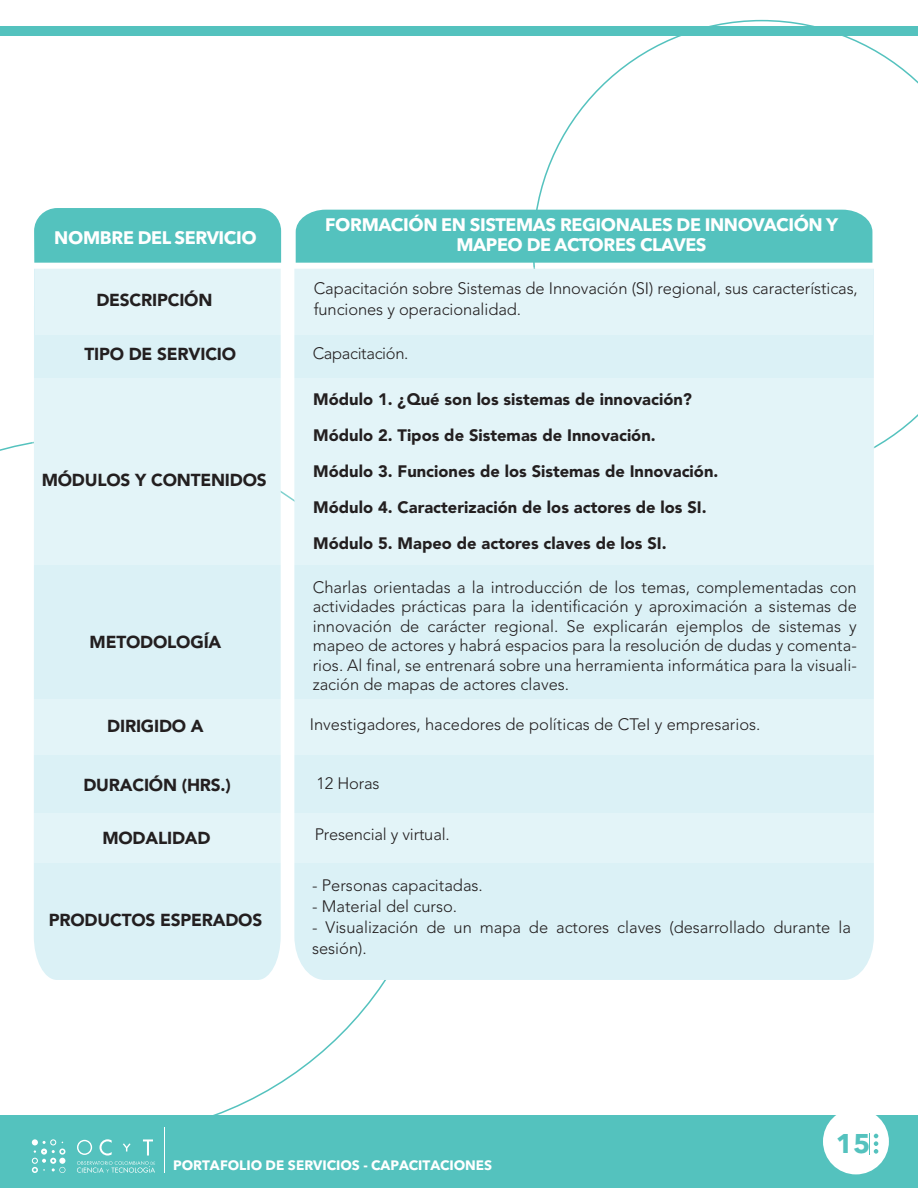
<style>
.page{position:relative;width:918px;height:1188px;background:#fff}
.page>*{position:absolute;margin:0;border:0;box-sizing:border-box;transform-origin:0 0}
.t1{font:700 26.85px "Avenir Next LT Pro";color:#54c2be}
.t2{font:700 18px/20.4px "Avenir Next LT Pro";letter-spacing:-.02em;color:#fff;text-align:center}
.t3{font:900 17.25px "Avenir LT Pro";letter-spacing:-.01em;color:#231f20}
.t4{font:300 16.5px/19.5px "Avenir LT Pro";color:#231f20}
.t5{font:900 16.5px/36px "Avenir LT Pro";color:#231f20}
.t6{font:300 16.5px "Avenir LT Pro";letter-spacing:-.02em;color:#231f20}
.t7{font:700 13.5px "Avenir Next LT Pro";letter-spacing:-.005em;color:#fff}
</style>
<div class="page">
<div style="left:0;top:27px;width:918px;height:9px;background:#54c2be"></div>
<div style="left:0;top:1115px;width:918px;height:73px;background:#54c2be"></div>
<hr style="left:165px;top:1128px;width:1px;height:45px;background:#fff">
<svg style="left:32px;top:1139px;width:33px;height:34px"></svg>
<svg style="left:77px;top:1139px;width:78px;height:34px"></svg>
<div style="left:823px;top:1109px;width:66px;height:65px;background:#fff;border-radius:50%"></div>
<svg style="left:873px;top:1133px;width:5px;height:21px"></svg>
<svg style="left:533px;top:20px;width:385px;height:428px"></svg>
<div style="left:34px;top:208px;width:247px;height:55px;background:#54c2be"></div>
<div style="left:296px;top:210px;width:576px;height:53px;background:#54c2be"></div>
<div style="left:34px;top:269px;width:247px;height:711px;background:#dbf1f6"></div>
<div style="left:294px;top:269px;width:580px;height:711px;background:#dbf1f6"></div>
<div style="left:35px;top:268px;width:838px;height:67px;background:#e3f4f8"></div>
<div style="left:32px;top:378px;width:843px;height:187px;background:#e3f4f8"></div>
<div style="left:31px;top:700px;width:845px;height:55px;background:#e3f4f8"></div>
<div style="left:33px;top:813px;width:841px;height:50px;background:#e3f4f8"></div>
<p class="t2" style="left:54px;top:227px;width:204px">NOMBRE DEL SERVICIO</p>
<p class="t2" style="left:325px;top:214px;width:515px">FORMACIÓN EN SISTEMAS REGIONALES DE INNOVACIÓN Y<br>MAPEO DE ACTORES CLAVES</p>
<p class="t3" style="left:96px;top:290px;width:118px">DESCRIPCIÓN</p>
<p class="t4" style="left:314px;top:278px;width:546px;line-height:21px">Capacitación sobre Sistemas de Innovación (SI) regional, sus características, funciones y operacionalidad.</p>
<p class="t3" style="left:84px;top:343px;width:153px">TIPO DE SERVICIO</p>
<p class="t6" style="left:313px;top:344px;width:97px">Capacitación.</p>
<p class="t3" style="left:42px;top:469px;width:226px">MÓDULOS Y CONTENIDOS</p>
<p class="t3" style="left:90px;top:631px;width:133px">METODOLOGÍA</p>
<p class="t3" style="left:107px;top:716px;width:98px">DIRIGIDO A</p>
<p class="t3" style="left:83px;top:774px;width:149px">DURACIÓN (HRS.)</p>
<p class="t3" style="left:102px;top:828px;width:110px">MODALIDAD</p>
<p class="t3" style="left:49px;top:910px;width:215px">PRODUCTOS ESPERADOS</p>
<p class="t5" style="left:313px;top:381px;width:407px">Módulo 1. ¿Qué son los sistemas de innovación?<br>Módulo 2. Tipos de Sistemas de Innovación.<br>Módulo 3. Funciones de los Sistemas de Innovación.<br>Módulo 4. Caracterización de los actores de los SI.<br>Módulo 5. Mapeo de actores claves de los SI.</p>
<p class="t4" style="left:313px;top:577px;width:546px;text-align:justify">Charlas orientadas a la introducción de los temas, complementadas con actividades prácticas para la identificación y aproximación a sistemas de innovación de carácter regional. Se explicarán ejemplos de sistemas y mapeo de actores y habrá espacios para la resolución de dudas y comenta&shy;rios. Al final, se entrenará sobre una herramienta informática para la visuali&shy;zación de mapas de actores claves.</p>
<p class="t4" style="left:310px;top:714px;width:452px">Investigadores, hacedores de políticas de CTeI y empresarios.</p>
<p class="t4" style="left:317px;top:773px;width:65px">12 Horas</p>
<p class="t4" style="left:315px;top:825px;width:137px">Presencial y virtual.</p>
<p class="t4" style="left:312px;top:875px;width:172px">- Personas capacitadas.</p>
<p class="t4" style="left:312px;top:896px;width:147px">- Material del curso.</p>
<p class="t4" style="left:312px;top:916px;width:540px;line-height:21px">- Visualización de un mapa de actores claves (desarrollado durante la sesión).</p>
<h1 class="t1" style="left:836px;top:1127px;width:36px">15</h1>
<p class="t7" style="left:173px;top:1157px;width:321px">PORTAFOLIO DE SERVICIOS - CAPACITACIONES</p>
</div>
